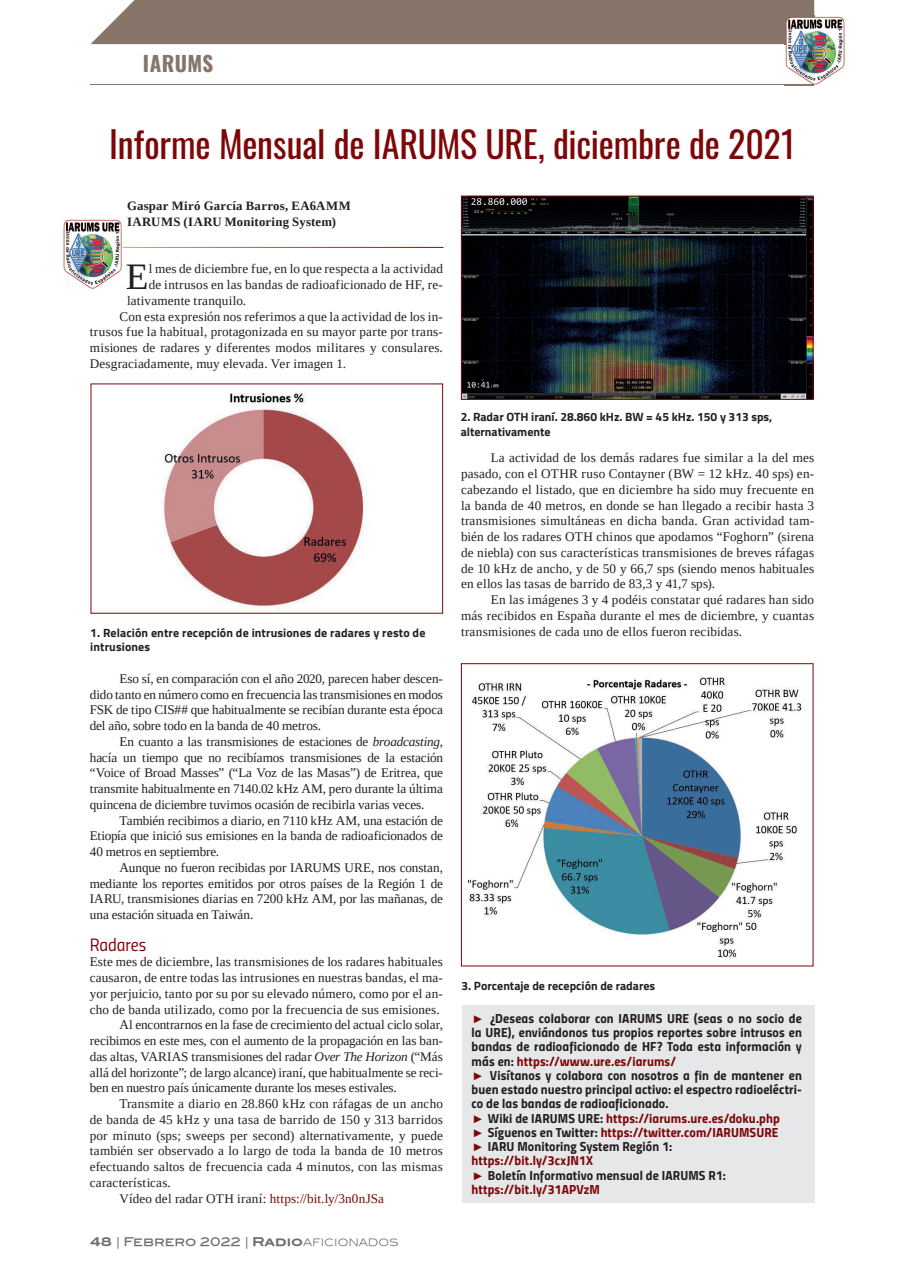
<style>
.page{position:relative;width:904px;height:1274px;background:#fff}
.page>*{position:absolute;margin:0;border:0;box-sizing:border-box;transform-origin:0 0}
.t1{font:37.2px "Tinos";color:#231f20}
.t2{font:36px "Oswald";letter-spacing:-.005em;color:#7e0608}
.t3{font:700 21px "Oswald";letter-spacing:.02em;color:#87756a}
.t4{font:18px "Titillium Regular Upright";letter-spacing:-.005em;color:#7e0608}
.t5{font:13.2px/15.8px "Tinos";letter-spacing:.005em;color:#231f20;text-align:justify}
.t6{font:13.2px/14.2px "Titillium Bold Upright";letter-spacing:.01em;color:#231f20}
.t7{font:700 12.75px/15.8px "Tinos";letter-spacing:.02em;color:#231f20}
.t8{font:700 12px/14.4px "Titillium";color:#231f20}
.t9{font:12px "Blair Md ITCTT Medium";color:#6c6d70}
.s1{font-style:italic}
.s2{color:#7e0608}
.s3{font-family:"Blair ITCTT Bold"}
.s4{font-family:"Bitter"}
.s5{font-family:"Blair ITCTT Light"}
.s6{font-family:"Tinos";color:#7e0608}
</style>
<div class="page">
<div style="left:91px;top:0;width:723px;height:44px;background:#87756a"></div>
<hr style="left:90px;top:84px;width:724px;height:1px;background:#87756a">
<img style="left:785px;top:16px;width:60px;height:70px">
<img style="left:785px;top:16px;width:29px;height:28px">
<svg style="left:785px;top:84px;width:29px;height:1px"></svg>
<img style="left:162px;top:391px;width:206px;height:219px">
<img style="left:63px;top:219px;width:59px;height:70px">
<img style="left:463px;top:198px;width:348px;height:200px">
<div style="left:461px;top:196px;width:352px;height:204px;border:1px solid #7e0608"></div>
<img style="left:467px;top:677px;width:336px;height:282px">
<div style="left:461px;top:663px;width:352px;height:303px;border:1px solid #7e0608"></div>
<div style="left:462px;top:1005px;width:352px;height:197px;background:#e6e7e9"></div>
<h3 class="t3" style="left:143px;top:44px;width:72px">IARUMS</h3>
<h2 class="t2" style="left:109px;top:112px;width:688px">Informe Mensual de IARUMS URE, diciembre de 2021</h2>
<p class="t7" style="left:127px;top:198px;width:225px">Gaspar Miró García Barros, EA6AMM<br>IARUMS (IARU Monitoring System)</p>
<h1 class="t1" style="left:126px;top:252px;width:24px">E</h1>
<p class="t5" style="left:149px;top:261px;width:296px">l mes de diciembre fue, en lo que respecta a la actividad</p>
<p class="t5" style="left:149px;top:277px;width:296px">de intrusos en las bandas de radioaficionado de HF, re-</p>
<p class="t5" style="left:127px;top:292px;width:121px">lativamente tranquilo.</p>
<p class="t5" style="left:120px;top:308px;width:325px">Con esta expresión nos referimos a que la actividad de los in-</p>
<p class="t5" style="left:90px;top:324px;width:355px">trusos fue la habitual, protagonizada en su mayor parte por trans-</p>
<p class="t5" style="left:90px;top:340px;width:355px">misiones de radares y diferentes modos militares y consulares.</p>
<p class="t5" style="left:90px;top:355px;width:258px">Desgraciadamente, muy elevada. Ver imagen 1.</p>
<p class="t8" style="left:90px;top:625px;width:337px">1. Relación entre recepción de intrusiones de radares y resto de intrusiones</p>
<p class="t5" style="left:90px;top:670px;width:355px;text-indent:30px">Eso sí, en comparación con el año 2020, parecen haber descen&shy;dido tanto en número como en frecuencia las transmisiones en modos FSK de tipo CIS## que habitualmente se recibían durante esta época del año, sobre todo en la banda de 40 metros.</p>
<p class="t5" style="left:90px;top:733px;width:355px;text-indent:30px">En cuanto a las transmisiones de estaciones de <span class="s1">broadcasting</span>, hacía un tiempo que no recibíamos transmisiones de la estación “Voice of Broad Masses” (“La Voz de las Masas”) de Eritrea, que transmite habitualmente en 7140.02 kHz AM, pero durante la última quincena de diciembre tuvimos ocasión de recibirla varias veces.</p>
<p class="t5" style="left:90px;top:812px;width:355px;text-indent:30px">También recibimos a diario, en 7110 kHz AM, una estación de Etiopía que inició sus emisiones en la banda de radioaficionados de 40 metros en septiembre.</p>
<p class="t5" style="left:90px;top:859px;width:355px;text-indent:30px">Aunque no fueron recibidas por IARUMS URE, nos constan, mediante los reportes emitidos por otros países de la Región 1 de IARU, transmisiones diarias en 7200 kHz AM, por las mañanas, de una estación situada en Taiwán.</p>
<h3 class="t4" style="left:90px;top:931px;width:58px">Radares</h3>
<p class="t5" style="left:90px;top:954px;width:355px">Este mes de diciembre, las transmisiones de los radares habituales</p>
<p class="t5" style="left:90px;top:970px;width:355px">causaron, de entre todas las intrusiones en nuestras bandas, el ma-</p>
<p class="t5" style="left:90px;top:985px;width:355px">yor perjuicio, tanto por su por su elevado número, como por el an-</p>
<p class="t5" style="left:90px;top:1001px;width:351px">cho de banda utilizado, como por la frecuencia de sus emisiones.</p>
<p class="t5" style="left:120px;top:1017px;width:325px">Al encontrarnos en la fase de crecimiento del actual ciclo solar,</p>
<p class="t5" style="left:90px;top:1033px;width:355px">recibimos en este mes, con el aumento de la propagación en las ban-</p>
<p class="t5" style="left:90px;top:1048px;width:355px">das altas, VARIAS transmisiones del radar <span class="s1">Over The Horizon</span> (“Más</p>
<p class="t5" style="left:90px;top:1064px;width:355px">allá del horizonte”; de largo alcance) iraní, que habitualmente se reci-</p>
<p class="t5" style="left:90px;top:1080px;width:309px">ben en nuestro país únicamente durante los meses estivales.</p>
<p class="t5" style="left:120px;top:1096px;width:325px">Transmite a diario en 28.860 kHz con ráfagas de un ancho</p>
<p class="t5" style="left:90px;top:1111px;width:355px">de banda de 45 kHz y una tasa de barrido de 150 y 313 barridos</p>
<p class="t5" style="left:90px;top:1127px;width:355px">por minuto (sps; sweeps per second) alternativamente, y puede</p>
<p class="t5" style="left:90px;top:1143px;width:355px">también ser observado a lo largo de toda la banda de 10 metros</p>
<p class="t5" style="left:90px;top:1159px;width:355px">efectuando saltos de frecuencia cada 4 minutos, con las mismas</p>
<p class="t5" style="left:90px;top:1174px;width:83px">características.</p>
<p class="t5" style="left:120px;top:1190px;width:266px">Vídeo del radar OTH iraní: <span class="s2">https://bit.ly/3n0nJSa</span></p>
<p class="t9" style="left:91px;top:1234px;width:310px"><span class="s3">48</span> <span class="s4">|</span> Febrero 2022 <span class="s4">|</span> <span class="s3">Radio</span><span class="s5">AFICIONADOS</span></p>
<p class="t8" style="left:461px;top:409px;width:313px">2. Radar OTH iraní. 28.860 kHz. BW = 45 kHz. 150 y 313 sps, alternativamente</p>
<p class="t5" style="left:461px;top:450px;width:355px;text-indent:30px">La actividad de los demás radares fue similar a la del mes pasado, con el OTHR ruso Contayner (BW = 12 kHz. 40 sps) en&shy;cabezando el listado, que en diciembre ha sido muy frecuente en la banda de 40 metros, en donde se han llegado a recibir hasta 3 transmisiones simultáneas en dicha banda. Gran actividad tam&shy;bién de los radares OTH chinos que apodamos “Foghorn” (sirena de niebla) con sus características transmisiones de breves ráfagas de 10 kHz de ancho, y de 50 y 66,7 sps (siendo menos habituales en ellos las tasas de barrido de 83,3 y 41,7 sps).</p>
<p class="t5" style="left:461px;top:592px;width:355px;text-indent:30px">En las imágenes 3 y 4 podéis constatar qué radares han sido más recibidos en España durante el mes de diciembre, y cuantas transmisiones de cada uno de ellos fueron recibidas.</p>
<p class="t8" style="left:462px;top:978px;width:195px">3. Porcentaje de recepción de radares</p>
<p class="t6" style="left:472px;top:1010px;width:332px"><span class="s6">►</span> ¿Deseas colaborar con IARUMS URE (seas o no socio de la URE), enviándonos tus propios reportes sobre intrusos en bandas de radioaficionado de HF? Toda esta información y más en: <span class="s2">https://www.ure.es/iarums/<br></span><span class="s6">►</span> Visítanos y colabora con nosotros a fin de mantener en buen estado nuestro principal activo: el espectro radioeléctri&shy;co de las bandas de radioaficionado.<br><span class="s6">►</span> Wiki de IARUMS URE: <span class="s2">https://iarums.ure.es/doku.php<br></span><span class="s6">►</span> Síguenos en Twitter: <span class="s2">https://twitter.com/IARUMSURE<br></span><span class="s6">►</span> IARU Monitoring System Región 1:<br><span class="s2">https://bit.ly/3cxJN1X<br></span><span class="s6">►</span> Boletín Informativo mensual de IARUMS R1: <span class="s2">https://bit.ly/31APVzM</span></p>
</div>
